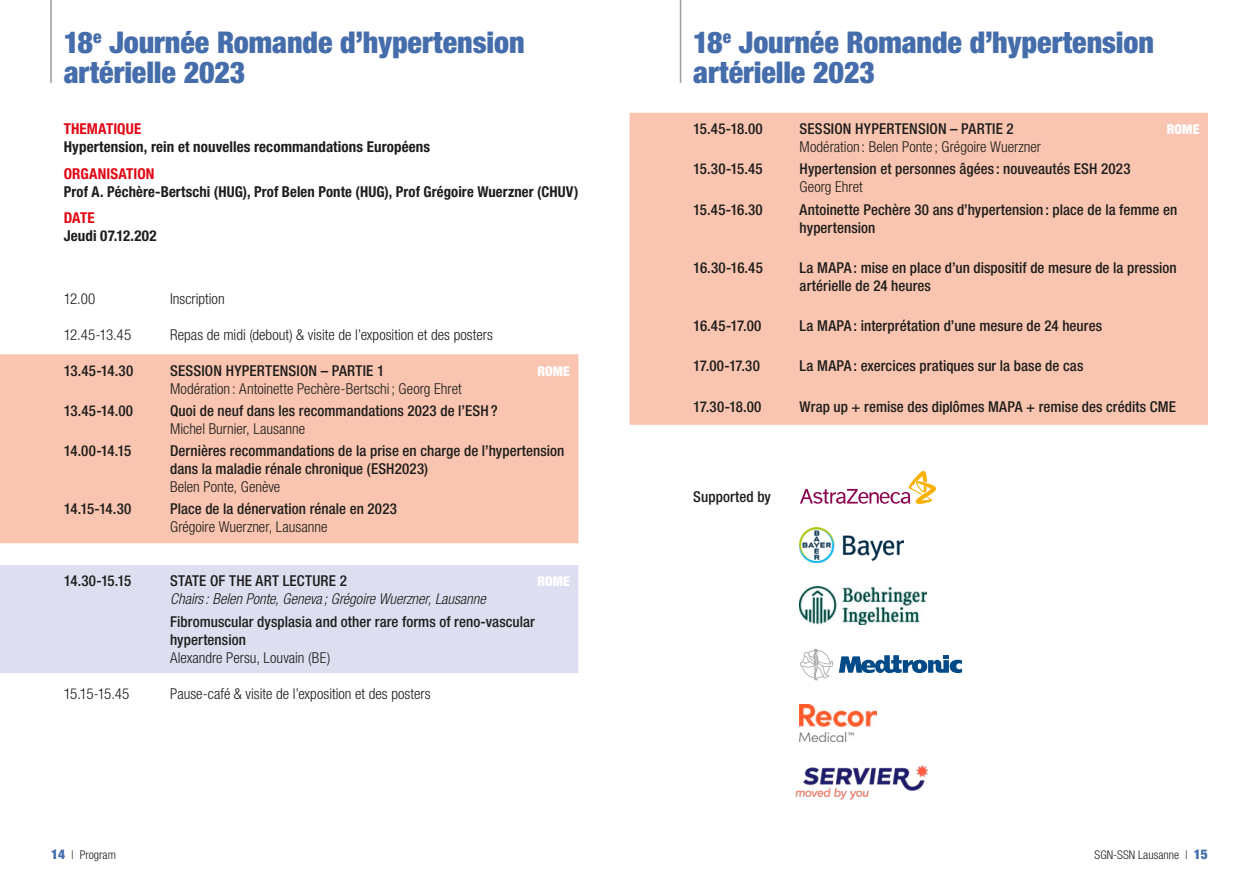
<style>
.page{position:relative;width:1259px;height:893px;background:#fff}
.page>*{position:absolute;margin:0;border:0;box-sizing:border-box;transform-origin:0 0}
.t1{font:900 condensed 30px/30px "Helvetica Neue LT Std";letter-spacing:-.005em;color:#456dab}
.t2{font:500 condensed 15px/18px "Helvetica Neue LT Std";letter-spacing:.005em;color:#1d1d1b}
.t3{font:300 condensed 15px "Helvetica Neue LT Std";color:#1d1d1b}
.t4{font:700 condensed 15px "Helvetica Neue LT Std";letter-spacing:.005em;color:#1d1d1b}
.t5{font:italic 300 condensed 15px "Helvetica Neue LT Std";color:#1d1d1b}
.t6{font:700 condensed 15px "Helvetica Neue LT Std";letter-spacing:.01em;color:#e30614}
.t7{font:900 condensed 13.5px "Helvetica Neue LT Std";letter-spacing:.01em;color:#fff}
.t8{font:300 condensed 12px "Helvetica Neue LT Std";color:#1d1d1b}
.s1{font-weight:900;font-size:13.5px;color:#456dab}
</style>
<div class="page">
<hr style="left:50px;top:0;width:2px;height:83px;background:#9d9d9d">
<hr style="left:680px;top:0;width:1px;height:83px;background:#9d9d9d">
<div style="left:0;top:354px;width:578px;height:189px;background:#f9c5b0"></div>
<div style="left:0;top:565px;width:578px;height:108px;background:#dddff0"></div>
<div style="left:629px;top:113px;width:579px;height:312px;background:#f9c5b0"></div>
<svg style="left:800px;top:471px;width:136px;height:33px"></svg>
<img style="left:799px;top:704px;width:77px;height:38px">
<img style="left:795px;top:765px;width:132px;height:35px">
<img style="left:799px;top:528px;width:105px;height:35px">
<img style="left:799px;top:586px;width:127px;height:39px">
<svg style="left:800px;top:649px;width:33px;height:31px"></svg>
<svg style="left:839px;top:655px;width:123px;height:18px"></svg>
<h1 class="t1" style="left:64px;top:27px;width:462px">18<sup>e</sup> Journée Romande d’hypertension artérielle 2023</h1>
<h1 class="t1" style="left:693px;top:27px;width:462px">18<sup>e</sup> Journée Romande d’hypertension artérielle 2023</h1>
<p class="t6" style="left:64px;top:120px;width:79px">THEMATIQUE</p>
<p class="t4" style="left:64px;top:138px;width:368px">Hypertension, rein et nouvelles recommandations Européens</p>
<p class="t6" style="left:64px;top:164px;width:92px">ORGANISATION</p>
<p class="t4" style="left:64px;top:182px;width:516px">Prof A. Péchère-Bertschi (HUG), Prof Belen Ponte (HUG), Prof Grégoire Wuerzner (CHUV)</p>
<p class="t6" style="left:64px;top:209px;width:32px">DATE</p>
<p class="t4" style="left:64px;top:227px;width:94px">Jeudi 07.12.202</p>
<p class="t3" style="left:64px;top:290px;width:33px">12.00</p>
<p class="t3" style="left:170px;top:290px;width:56px">Inscription</p>
<p class="t3" style="left:64px;top:326px;width:69px">12.45-13.45</p>
<p class="t3" style="left:170px;top:326px;width:324px">Repas de midi (debout) &amp; visite de l’exposition et des posters</p>
<p class="t2" style="left:64px;top:361px;width:71px">13.45-14.30</p>
<p class="t2" style="left:170px;top:361px;width:216px">SESSION HYPERTENSION – PARTIE 1</p>
<p class="t7" style="left:537px;top:362px;width:34px">ROME</p>
<p class="t3" style="left:170px;top:380px;width:293px">Modération : Antoinette Pechère-Bertschi ; Georg Ehret</p>
<p class="t2" style="left:64px;top:401px;width:71px">13.45-14.00</p>
<p class="t2" style="left:170px;top:401px;width:329px">Quoi de neuf dans les recommandations 2023 de l’ESH?</p>
<p class="t3" style="left:170px;top:420px;width:136px">Michel Burnier, Lausanne</p>
<p class="t2" style="left:64px;top:442px;width:69px">14.00-14.15</p>
<p class="t2" style="left:170px;top:442px;width:396px">Dernières recommandations de la prise en charge de l’hypertension dans la maladie rénale chronique (ESH2023)</p>
<p class="t3" style="left:170px;top:478px;width:112px">Belen Ponte, Genève</p>
<p class="t2" style="left:64px;top:500px;width:69px">14.15-14.30</p>
<p class="t2" style="left:170px;top:500px;width:228px">Place de la dénervation rénale en 2023</p>
<p class="t3" style="left:170px;top:518px;width:159px">Grégoire Wuerzner, Lausanne</p>
<p class="t2" style="left:64px;top:572px;width:69px">14.30-15.15</p>
<p class="t2" style="left:170px;top:572px;width:178px">STATE OF THE ART LECTURE 2</p>
<p class="t7" style="left:537px;top:573px;width:34px">ROME</p>
<p class="t5" style="left:170px;top:590px;width:317px">Chairs: Belen Ponte, Geneva ; Grégoire Wuerzner, Lausanne</p>
<p class="t2" style="left:170px;top:612px;width:366px">Fibromuscular dysplasia and other rare forms of reno-vascular hypertension</p>
<p class="t3" style="left:170px;top:649px;width:162px">Alexandre Persu, Louvain (BE)</p>
<p class="t3" style="left:64px;top:685px;width:67px">15.15-15.45</p>
<p class="t3" style="left:170px;top:685px;width:262px">Pause-café &amp; visite de l’exposition et des posters</p>
<p class="t2" style="left:693px;top:120px;width:71px">15.45-18.00</p>
<p class="t2" style="left:799px;top:120px;width:216px">SESSION HYPERTENSION – PARTIE 2</p>
<p class="t7" style="left:1167px;top:121px;width:34px">ROME</p>
<p class="t3" style="left:799px;top:138px;width:243px">Modération : Belen Ponte ; Grégoire Wuerzner</p>
<p class="t2" style="left:693px;top:160px;width:71px">15.30-15.45</p>
<p class="t2" style="left:799px;top:160px;width:332px">Hypertension et personnes âgées : nouveautés ESH 2023</p>
<p class="t3" style="left:799px;top:178px;width:65px">Georg Ehret</p>
<p class="t2" style="left:693px;top:200px;width:71px">15.45-16.30</p>
<p class="t2" style="left:799px;top:200px;width:379px">Antoinette Pechère 30 ans d’hypertension : place de la femme en hypertension</p>
<p class="t2" style="left:693px;top:258px;width:71px">16.30-16.45</p>
<p class="t2" style="left:799px;top:258px;width:379px">La MAPA: mise en place d’un dispositif de mesure de la pression artérielle de 24 heures</p>
<p class="t2" style="left:693px;top:316px;width:70px">16.45-17.00</p>
<p class="t2" style="left:799px;top:316px;width:304px">La MAPA: interprétation d’une mesure de 24 heures</p>
<p class="t2" style="left:693px;top:357px;width:68px">17.00-17.30</p>
<p class="t2" style="left:799px;top:357px;width:285px">La MAPA: exercices pratiques sur la base de cas</p>
<p class="t2" style="left:693px;top:397px;width:70px">17.30-18.00</p>
<p class="t2" style="left:799px;top:397px;width:378px">Wrap up + remise des diplômes MAPA + remise des crédits CME</p>
<p class="t2" style="left:693px;top:487px;width:79px">Supported by</p>
<p class="t8" style="left:51px;top:848px;width:66px"><span class="s1">14</span> | Program</p>
<p class="t8" style="left:1094px;top:848px;width:115px">SGN-SSN Lausanne | <span class="s1">15</span></p>
</div>
